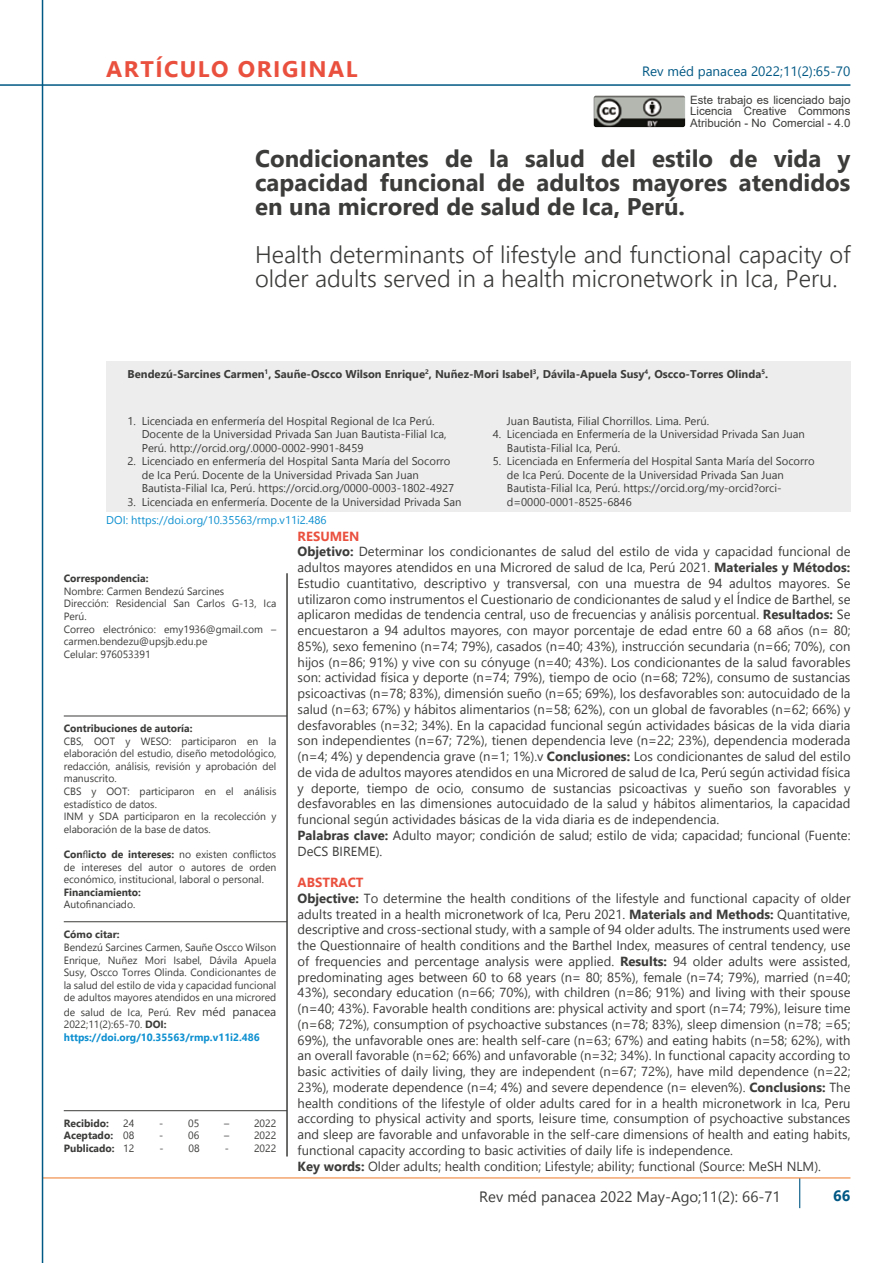
<style>
.page{position:relative;width:893px;height:1263px;background:#fff}
.page>*{position:absolute;margin:0;border:0;box-sizing:border-box;transform-origin:0 0}
.t1{font:700 24px/24px "Nirmala UI";color:#3c3c3b;text-align:justify}
.t2{font:300 24px/24px "Nirmala UI";color:#3c3c3b}
.t3{font:700 22.5px "Nirmala UI";letter-spacing:.065em;color:#ea503e}
.t4{font:15px "Nirmala UI";color:#3c3c3b}
.t5{font:700 15px "Nirmala UI";color:#005884}
.t6{font:13.5px "Nirmala UI";color:#005884}
.t7{font:13.2px/15.8px "Nirmala UI";color:#3c3c3b}
.t8{font:11.55px/11.6px "Arial";color:#3c3c3b;text-align:justify}
.t9{font:11.25px/13.5px "Nirmala UI";color:#3c3c3b}
.t10{font:700 11.25px "Nirmala UI";color:#3c3c3b}
.t11{font:11.25px "Nirmala UI";color:#0e90d0}
.t12{font:10.5px/12.6px "Nirmala UI";color:#3c3c3b}
.t13{font:700 10.5px/12.6px "Nirmala UI";color:#3c3c3b}
.t14{font:700 10.5px/12.6px "Nirmala UI";color:#0e90d0}
.s1{font-weight:700}
.s2{font-family:"Myriad Pro"}
.s3{font-weight:400}
.s4{font-family:"Corbel";font-weight:400}
.s5{font-weight:400;color:#3c3c3b}
.s6{font-weight:400;font-size:12px;color:#3c3c3b}
.s7{color:#3c3c3b}
.s8{font-weight:700;color:#ea503e}
</style>
<div class="page">
<img style="left:594px;top:96px;width:91px;height:31px">
<div style="left:106px;top:361px;width:744px;height:150px;background:#ededed"></div>
<hr style="left:799px;top:1178px;width:1px;height:30px;background:#005884">
<hr style="left:0;top:84px;width:850px;height:2px;background:#005884">
<hr style="left:43px;top:1177px;width:807px;height:1px;background:#f1873e">
<hr style="left:42px;top:0;width:1px;height:1263px;background:#005884">
<hr style="left:64px;top:921px;width:223px;height:1px;background:#3c3c3b">
<hr style="left:64px;top:716px;width:223px;height:1px;background:#3c3c3b">
<hr style="left:64px;top:1110px;width:223px;height:1px;background:#3c3c3b">
<hr style="left:286px;top:573px;width:2px;height:583px;background:#3c3c3b">
<h2 class="t3" style="left:106px;top:50px;width:253px">ARTÍCULO ORIGINAL</h2>
<p class="t6" style="left:642px;top:60px;width:210px">Rev méd panacea 2022;11(2):65-70</p>
<p class="t8" style="left:690px;top:94px;width:162px">Este trabajo es licenciado bajo Licencia Creative Commons Atribución - No Comercial - 4.0</p>
<h1 class="t1" style="left:255px;top:145px;width:597px">Condicionantes de la salud del estilo de vida y capacidad funcional de adultos mayores atendidos en una microred de salud de Ica, Perú.</h1>
<h1 class="t2" style="left:255px;top:241px;width:597px">Health determinants of lifestyle and functional capacity of older adults served in a health micronetwork in Ica, Peru.</h1>
<p class="t10" style="left:128px;top:364px;width:642px">Bendezú-Sarcines Carmen<sup>1</sup>, Sauñe-Oscco Wilson Enrique<sup>2</sup>, Nuñez-Mori Isabel<sup>3</sup>, Dávila-Apuela Susy<sup>4</sup>, Oscco-Torres Olinda<sup>5</sup>.</p>
<p class="t9" style="left:142px;top:413px;width:321px">Licenciada en enfermería del Hospital Regional de Ica Perú.<br>Docente de la Universidad Privada San Juan Bautista-Filial Ica, Perú. http://orcid.org/.0000-0002-9901-8459<br>Licenciado en enfermería del Hospital Santa María del Socorro de Ica Perú. Docente de la Universidad Privada San Juan Bautista-Filial Ica, Perú. https://orcid.org/0000-0003-1802-4927<br>Licenciada en enfermería. Docente de la Universidad Privada San</p>
<p class="t9" style="left:128px;top:413px;width:10px">1.</p>
<p class="t9" style="left:128px;top:454px;width:10px">2.</p>
<p class="t9" style="left:128px;top:494px;width:10px">3.</p>
<p class="t11" style="left:106px;top:511px;width:222px">DOI: https://doi.org/10.35563/rmp.v11i2.486</p>
<p class="t9" style="left:507px;top:413px;width:309px">Juan Bautista, Filial Chorrillos. Lima. Perú.<br>Licenciada en Enfermería de la Universidad Privada San Juan Bautista-Filial Ica, Perú.<br>Licenciada en Enfermería del Hospital Santa María del Socorro de Ica Perú. Docente de la Universidad Privada San Juan Bautista-Filial Ica, Perú. https://orcid.org/my-orcid?orci&shy;d=0000-0001-8525-6846</p>
<p class="t9" style="left:493px;top:427px;width:10px">4.</p>
<p class="t9" style="left:493px;top:454px;width:10px">5.</p>
<p class="t13" style="left:64px;top:572px;width:86px">Correspondencia:</p>
<p class="t12" style="left:64px;top:584px;width:214px">Nombre: Carmen Bendezú Sarcines<br>Dirección: Residencial San Carlos G-13, Ica<br>Perú.<br>Correo electrónico: emy1936@gmail.com – carmen.bendezu@upsjb.edu.pe<br>Celular: 976053391</p>
<p class="t13" style="left:64px;top:721px;width:130px">Contribuciones de autoría:</p>
<p class="t12" style="left:64px;top:734px;width:214px">CBS, OOT y WESO: participaron en la elaboración del estudio, diseño metodológico, redacción, análisis, revisión y aprobación del manuscrito.<br>CBS y OOT: participaron en el análisis estadístico de datos.<br>INM y SDA participaron en la recolección y elaboración de la base de datos.</p>
<p class="t12" style="left:64px;top:847px;width:214px;text-align:justify"><span class="s1">Con</span><span class="s2">fl</span><span class="s1">icto de intereses:</span> no existen conflictos de intereses del autor o autores de orden económico, institucional, laboral o personal.</p>
<p class="t13" style="left:64px;top:885px;width:79px">Financiamiento:<br><span class="s3">Auto</span><span class="s4">fi</span><span class="s3">nanciado.</span></p>
<p class="t13" style="left:64px;top:928px;width:57px">Cómo citar:</p>
<p class="t12" style="left:64px;top:940px;width:214px;text-align:justify">Bendezú Sarcines Carmen, Sauñe Oscco Wilson Enrique, Nuñez Mori Isabel, Dávila Apuela Susy, Oscco Torres Olinda. Condicionantes de la salud del estilo de vida y capacidad funcional de adultos mayores atendidos en una microred</p>
<p class="t14" style="left:64px;top:1005px;width:214px"><span class="s5">de salud de Ica, Perú.</span> <span class="s6">Rev méd panacea<br></span><span class="s5">2022;11(2):65-70.</span> <span class="s7">DOI: </span>https://doi.org/10.35563/rmp.v11i2.486</p>
<p class="t13" style="left:64px;top:1116px;width:47px">Recibido:</p>
<p class="t12" style="left:123px;top:1116px;width:13px">24</p>
<p class="t12" style="left:159px;top:1116px;width:42px">- 05</p>
<p class="t12" style="left:224px;top:1116px;width:54px">– 2022</p>
<p class="t13" style="left:64px;top:1129px;width:72px">Aceptado: <span class="s3">08</span></p>
<p class="t12" style="left:159px;top:1128px;width:42px">- 06</p>
<p class="t12" style="left:224px;top:1128px;width:54px">– 2022</p>
<p class="t13" style="left:64px;top:1141px;width:72px">Publicado: <span class="s3">12</span></p>
<p class="t12" style="left:159px;top:1141px;width:42px">- 08</p>
<p class="t12" style="left:225px;top:1141px;width:53px">- 2022</p>
<p class="t7" style="left:298px;top:527px;width:554px"><span class="s8">RESUMEN<br></span><span class="s1">Objetivo:</span> Determinar los condicionantes de salud del estilo de vida y capacidad funcional de adultos mayores atendidos en una Microred de salud de Ica, Perú 2021. <span class="s1">Materiales y Métodos:<br></span>Estudio cuantitativo, descriptivo y transversal, con una muestra de 94 adultos mayores. Se utilizaron como instrumentos el Cuestionario de condicionantes de salud y el Índice de Barthel, se aplicaron medidas de tendencia central, uso de frecuencias y análisis porcentual. <span class="s1">Resultados:</span> Se encuestaron a 94 adultos mayores, con mayor porcentaje de edad entre 60 a 68 años (n= 80; 85%), sexo femenino (n=74; 79%), casados (n=40; 43%), instrucción secundaria (n=66; 70%), con hijos (n=86; 91%) y vive con su cónyuge (n=40; 43%). Los condicionantes de la salud favorables son: actividad física y deporte (n=74; 79%), tiempo de ocio (n=68; 72%), consumo de sustancias psicoactivas (n=78; 83%), dimensión sueño (n=65; 69%), los desfavorables son: autocuidado de la salud (n=63; 67%) y hábitos alimentarios (n=58; 62%), con un global de favorables (n=62; 66%) y desfavorables (n=32; 34%). En la capacidad funcional según actividades básicas de la vida diaria son independientes (n=67; 72%), tienen dependencia leve (n=22; 23%), dependencia moderada (n=4; 4%) y dependencia grave (n=1; 1%).v <span class="s1">Conclusiones:</span> Los condicionantes de salud del estilo de vida de adultos mayores atendidos en una Microred de salud de Ica, Perú según actividad física y deporte, tiempo de ocio, consumo de sustancias psicoactivas y sueño son favorables y desfavorables en las dimensiones autocuidado de la salud y hábitos alimentarios, la capacidad funcional según actividades básicas de la vida diaria es de independencia.<br><span class="s1">Palabras clave:</span> Adulto mayor; condición de salud; estilo de vida; capacidad; funcional (Fuente:<br>DeCS BIREME).</p>
<p class="t7" style="left:298px;top:873px;width:554px"><span class="s8">ABSTRACT<br></span><span class="s1">Objective:</span> To determine the health conditions of the lifestyle and functional capacity of older adults treated in a health micronetwork of Ica, Peru 2021. <span class="s1">Materials and Methods:</span> Quantitative, descriptive and cross-sectional study, with a sample of 94 older adults. The instruments used were the Questionnaire of health conditions and the Barthel Index, measures of central tendency, use of frequencies and percentage analysis were applied. <span class="s1">Results:</span> 94 older adults were assisted, predominating ages between 60 to 68 years (n= 80; 85%), female (n=74; 79%), married (n=40; 43%), secondary education (n=66; 70%), with children (n=86; 91%) and living with their spouse (n=40; 43%). Favorable health conditions are: physical activity and sport (n=74; 79%), leisure time (n=68; 72%), consumption of psychoactive substances (n=78; 83%), sleep dimension (n=78; =65; 69%), the unfavorable ones are: health self-care (n=63; 67%) and eating habits (n=58; 62%), with an overall favorable (n=62; 66%) and unfavorable (n=32; 34%). In functional capacity according to basic activities of daily living, they are independent (n=67; 72%), have mild dependence (n=22; 23%), moderate dependence (n=4; 4%) and severe dependence (n= eleven%). <span class="s1">Conclusions:</span> The health conditions of the lifestyle of older adults cared for in a health micronetwork in Ica, Peru according to physical activity and sports, leisure time, consumption of psychoactive substances and sleep are favorable and unfavorable in the self-care dimensions of health and eating habits, functional capacity according to basic activities of daily life is independence.<br><span class="s1">Key words:</span> Older adults; health condition; Lifestyle; ability; functional (Source: MeSH NLM).</p>
<p class="t4" style="left:479px;top:1184px;width:303px">Rev méd panacea 2022 May-Ago;11(2): 66-71</p>
<p class="t5" style="left:833px;top:1183px;width:19px">66</p>
</div>
